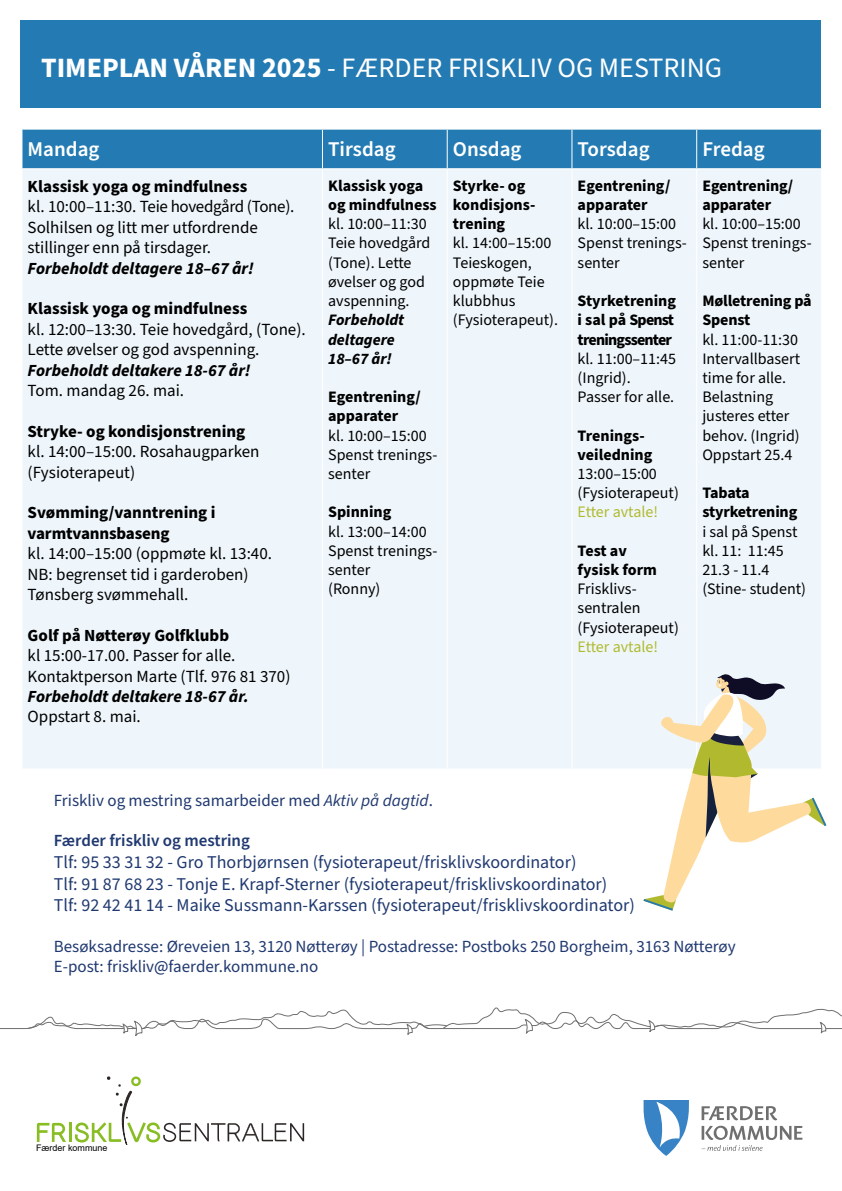
<style>
.page{position:relative;width:842px;height:1191px;background:#fff}
.page>*{position:absolute;margin:0;border:0;box-sizing:border-box;transform-origin:0 0}
.t1{font:28px "Source Sans Pro";color:#fff}
.t2{font:600 21px "Source Sans Pro";color:#fff}
.t3{font:18px/21.6px "Source Sans Pro";color:#203970}
.t4{font:17px/20.4px "Source Sans Pro";color:#000}
.t5{font:17px/20.4px "Source Sans Pro";color:#203970}
.t6{font:700 17px/20.4px "Source Sans Pro";color:#000}
.t7{font:italic 700 17px "Source Sans Pro";color:#000}
.t8{font:600 17px "Source Sans Pro";color:#203970}
.t9{font:16px/19.2px "Source Sans Pro";color:#000}
.t10{font:700 16px/19.2px "Source Sans Pro";letter-spacing:-.005em;color:#000}
.t11{font:700 16px/19.2px "Source Sans Pro";letter-spacing:-.05em;color:#000}
.t12{font:italic 700 16px/19.2px "Source Sans Pro";color:#000}
.t13{font:16px "Source Sans Pro";color:#b1ba2f}
.t14{font:9px "Arial";color:#000}
.s1{font-weight:700}
.s2{font-style:italic}
</style>
<div class="page">
<div style="left:21px;top:21px;width:800px;height:87px;background:#247bb3"></div>
<svg style="left:0;top:1007px;width:842px;height:29px"></svg>
<svg style="left:37px;top:1122px;width:29px;height:20px"></svg>
<hr style="left:69px;top:1122px;width:3px;height:20px;background:#89bd24">
<svg style="left:75px;top:1076px;width:229px;height:68px"></svg>
<div style="left:22px;top:130px;width:799px;height:38px;background:#247bb3"></div>
<div style="left:23px;top:169px;width:798px;height:599px;background:#eef6fc"></div>
<hr style="left:322px;top:130px;width:1px;height:38px;background:#fff">
<hr style="left:447px;top:130px;width:1px;height:38px;background:#fff">
<hr style="left:571px;top:130px;width:1px;height:38px;background:#fff">
<hr style="left:696px;top:130px;width:1px;height:38px;background:#fff">
<hr style="left:322px;top:169px;width:1px;height:599px;background:#fff">
<hr style="left:447px;top:169px;width:1px;height:599px;background:#fff">
<hr style="left:571px;top:169px;width:1px;height:599px;background:#fff">
<hr style="left:696px;top:169px;width:1px;height:599px;background:#fff">
<svg style="left:643px;top:673px;width:183px;height:237px"></svg>
<svg style="left:643px;top:1100px;width:46px;height:56px"></svg>
<svg style="left:702px;top:1106px;width:100px;height:44px"></svg>
<h1 class="t1" style="left:41px;top:49px;width:682px"><span class="s1">TIMEPLAN VÅREN 2025</span> - FÆRDER FRISKLIV OG MESTRING</h1>
<h2 class="t2" style="left:28px;top:135px;width:73px">Mandag</h2>
<h2 class="t2" style="left:328px;top:135px;width:69px">Tirsdag</h2>
<h2 class="t2" style="left:453px;top:135px;width:70px">Onsdag</h2>
<h2 class="t2" style="left:578px;top:135px;width:73px">Torsdag</h2>
<h2 class="t2" style="left:702px;top:135px;width:64px">Fredag</h2>
<p class="t6" style="left:28px;top:176px;width:221px">Klassisk yoga og mindfulness</p>
<p class="t4" style="left:28px;top:197px;width:268px">kl. 10:00–11:30. Teie hovedgård (Tone).<br>Solhilsen og litt mer utfordrende stillinger enn på tirsdager.</p>
<p class="t7" style="left:28px;top:256px;width:228px">Forbeholdt deltagere 18–67 år!</p>
<p class="t6" style="left:28px;top:299px;width:221px">Klassisk yoga og mindfulness</p>
<p class="t4" style="left:28px;top:319px;width:280px">kl. 12:00–13:30. Teie hovedgård, (Tone).<br>Lette øvelser og god avspenning.</p>
<p class="t7" style="left:28px;top:358px;width:225px">Forbeholdt deltakere 18-67 år!</p>
<p class="t4" style="left:28px;top:381px;width:158px">Tom. mandag 26. mai.</p>
<p class="t6" style="left:28px;top:421px;width:219px">Stryke- og kondisjonstrening</p>
<p class="t4" style="left:28px;top:442px;width:233px">kl. 14:00–15:00. Rosahaugparken (Fysioterapeut)</p>
<p class="t6" style="left:28px;top:503px;width:189px">Svømming/vanntrening i varmtvannsbaseng</p>
<p class="t4" style="left:28px;top:544px;width:246px">kl. 14:00–15:00 (oppmøte kl. 13:40.<br>NB: begrenset tid i garderoben)<br>Tønsberg svømmehall.</p>
<p class="t6" style="left:28px;top:625px;width:203px">Golf på Nøtterøy Golfklubb</p>
<p class="t4" style="left:28px;top:646px;width:264px">kl 15:00-17.00. Passer for alle.<br>Kontaktperson Marte (Tlf. 976 81 370)</p>
<p class="t7" style="left:28px;top:685px;width:223px">Forbeholdt deltakere 18-67 år.</p>
<p class="t4" style="left:28px;top:707px;width:115px">Oppstart 8. mai.</p>
<p class="t10" style="left:328px;top:176px;width:110px">Klassisk yoga og mindfulness</p>
<p class="t9" style="left:328px;top:215px;width:104px">kl. 10:00–11:30<br>Teie hovedgård (Tone). Lette øvelser og god avspenning.</p>
<p class="t12" style="left:328px;top:311px;width:78px">Forbeholdt deltagere<br>18–67 år!</p>
<p class="t10" style="left:328px;top:387px;width:94px">Egentrening/ apparater</p>
<p class="t9" style="left:328px;top:426px;width:111px">kl. 10:00–15:00<br>Spenst trenings&shy;senter</p>
<p class="t10" style="left:328px;top:503px;width:65px">Spinning</p>
<p class="t9" style="left:328px;top:522px;width:111px">kl. 13:00–14:00<br>Spenst trenings&shy;senter<br>(Ronny)</p>
<p class="t10" style="left:578px;top:176px;width:94px">Egentrening/ apparater</p>
<p class="t9" style="left:578px;top:215px;width:111px">kl. 10:00–15:00<br>Spenst trenings&shy;senter</p>
<p class="t11" style="left:578px;top:291px;width:100px">Styrketrening i sal på Spenst treningssenter</p>
<p class="t9" style="left:578px;top:349px;width:100px">kl. 11:00–11:45 (Ingrid).<br>Passer for alle.</p>
<p class="t10" style="left:578px;top:426px;width:76px">Trenings&shy;veiledning</p>
<p class="t9" style="left:578px;top:464px;width:103px">13:00–15:00 (Fysioterapeut)</p>
<p class="t13" style="left:578px;top:501px;width:82px">Etter avtale!</p>
<p class="t10" style="left:578px;top:541px;width:81px">Test av fysisk form</p>
<p class="t9" style="left:578px;top:580px;width:103px">Frisklivs&shy;sentralen (Fysioterapeut)</p>
<p class="t13" style="left:578px;top:636px;width:82px">Etter avtale!</p>
<p class="t10" style="left:702px;top:176px;width:92px">Egentrening/ apparater</p>
<p class="t9" style="left:702px;top:215px;width:111px">kl. 10:00–15:00<br>Spenst trenings&shy;senter</p>
<p class="t10" style="left:702px;top:291px;width:111px">Mølletrening på<br>Spenst</p>
<p class="t9" style="left:702px;top:330px;width:99px">kl. 11:00-11:30<br>Intervallbasert time for alle.<br>Belastning justeres etter behov. (Ingrid)<br>Oppstart 25.4</p>
<p class="t10" style="left:702px;top:483px;width:96px">Tabata styrketrening</p>
<p class="t9" style="left:702px;top:522px;width:105px">i sal på Spenst kl. 11: 11:45<br>21.3 - 11.4 (Stine- student)</p>
<p class="t10" style="left:453px;top:176px;width:84px">Styrke- og kondisjons&shy;trening</p>
<p class="t9" style="left:453px;top:234px;width:107px">kl. 14:00–15:00<br>Teieskogen, oppmøte Teie klubbhus (Fysioterapeut).</p>
<p class="t5" style="left:54px;top:790px;width:381px">Friskliv og mestring samarbeider med <span class="s2">Aktiv på dagtid</span>.</p>
<p class="t8" style="left:54px;top:829px;width:198px">Færder friskliv og mestring</p>
<p class="t3" style="left:54px;top:852px;width:582px">Tlf: 95 33 31 32 - Gro Thorbjørnsen (fysioterapeut/frisklivskoordinator)<br>Tlf: 91 87 68 23 - Tonje E. Krapf-Sterner (fysioterapeut/frisklivskoordinator)<br>Tlf: 92 42 41 14 - Maike Sussmann-Karssen (fysioterapeut/frisklivskoordinator)</p>
<p class="t5" style="left:54px;top:936px;width:683px">Besøksadresse: Øreveien 13, 3120 Nøtterøy | Postadresse: Postboks 250 Borgheim, 3163 Nøtterøy<br>E-post: friskliv@faerder.kommune.no</p>
<p class="t14" style="left:36px;top:1141px;width:73px">Færder kommune</p>
</div>
